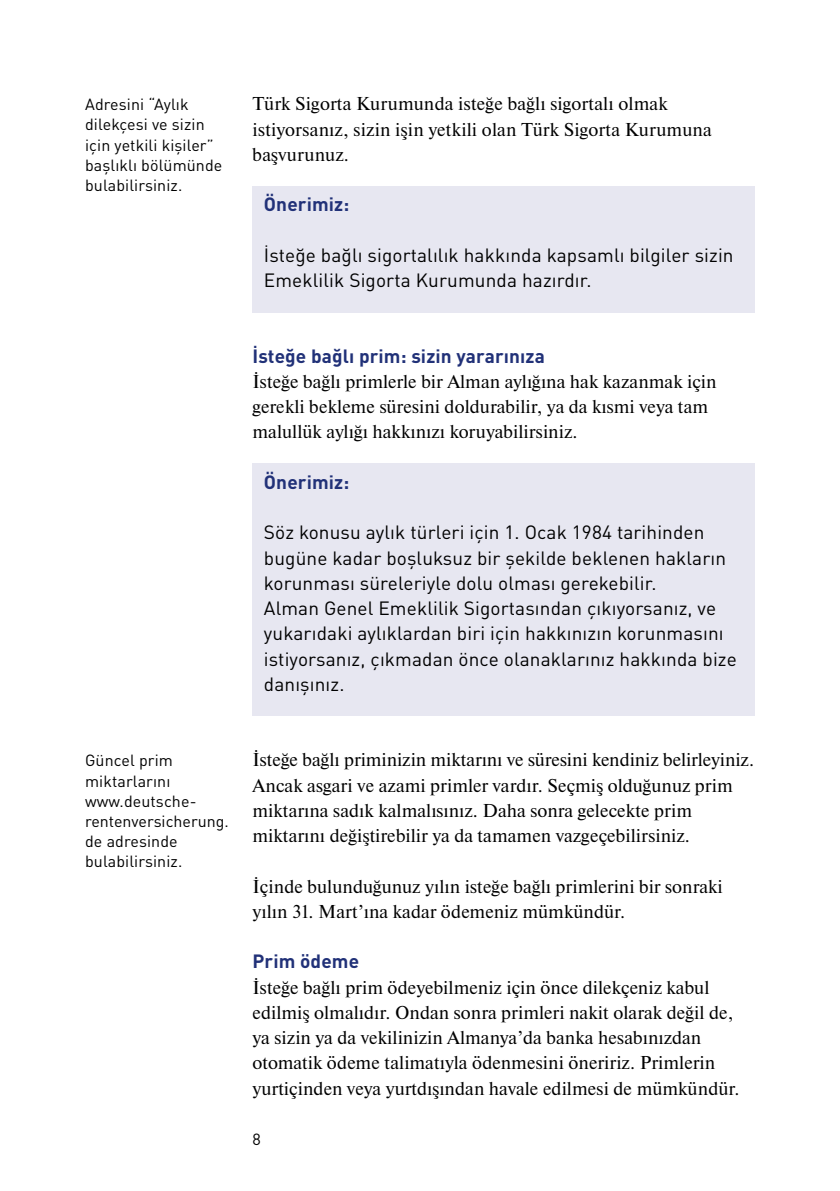
<style>
.page{position:relative;width:840px;height:1191px;background:#fff}
.page>*{position:absolute;margin:0;border:0;box-sizing:border-box;transform-origin:0 0}
.t1{font:19px/25.2px "DIN Pro";letter-spacing:.005em;color:#000}
.t2{font:700 19px "DIN Pro";letter-spacing:.005em;color:#213178}
.t3{font:18.6px/25.2px "Newton";letter-spacing:.005em;color:#000}
.t4{font:16px/20.2px "DIN Pro";letter-spacing:.005em;color:#000}
</style>
<div class="page">
<div style="left:252px;top:463px;width:502px;height:253px;background:#e7e7f1"></div>
<div style="left:252px;top:186px;width:502px;height:126px;background:#e7e7f1"></div>
<p class="t4" style="left:85px;top:93px;width:139px">Adresini “Aylık dilekçesi ve sizin için yetkili kişiler” başlıklı bölümünde bulabilirsiniz.</p>
<p class="t4" style="left:85px;top:749px;width:145px">Güncel prim miktarlarını www.deutsche&shy;rentenversicherung. de adresinde bulabilirsiniz.</p>
<p class="t3" style="left:252px;top:91px;width:460px">Türk Sigorta Kurumunda isteğe bağlı sigortalı olmak istiyorsanız, sizin işin yetkili olan Türk Sigorta Kurumuna başvurunuz.</p>
<p class="t2" style="left:264px;top:188px;width:87px">Önerimiz:</p>
<p class="t1" style="left:264px;top:240px;width:471px">İsteğe bağlı sigortalılık hakkında kapsamlı bilgiler sizin<br>Emeklilik Sigorta Kurumunda hazırdır.</p>
<p class="t2" style="left:252px;top:340px;width:294px">İsteğe bağlı prim: sizin yararınıza</p>
<p class="t3" style="left:252px;top:368px;width:465px">İsteğe bağlı primlerle bir Alman aylığına hak kazanmak için gerekli bekleme süresini doldurabilir, ya da kısmi veya tam malullük aylığı hakkınızı koruyabilirsiniz.</p>
<p class="t2" style="left:264px;top:466px;width:87px">Önerimiz:</p>
<p class="t1" style="left:264px;top:518px;width:474px">Söz konusu aylık türleri için 1. Ocak 1984 tarihinden bugüne kadar boşluksuz bir şekilde beklenen hakların korunması süreleriyle dolu olması gerekebilir.<br>Alman Genel Emeklilik Sigortasından çıkıyorsanız, ve yukarıdaki aylıklardan biri için hakkınızın korunmasını istiyorsanız, çıkmadan önce olanaklarınız hakkında bize danışınız.</p>
<p class="t3" style="left:252px;top:747px;width:503px">İsteğe bağlı priminizin miktarını ve süresini kendiniz belirleyiniz.<br>Ancak asgari ve azami primler vardır. Seçmiş olduğunuz prim miktarına sadık kalmalısınız. Daha sonra gelecekte prim miktarını değiştirebilir ya da tamamen vazgeçebilirsiniz.</p>
<p class="t3" style="left:252px;top:873px;width:471px">İçinde bulunduğunuz yılın isteğe bağlı primlerini bir sonraki yılın 31. Mart’ına kadar ödemeniz mümkündür.</p>
<p class="t2" style="left:252px;top:945px;width:108px">Prim ödeme</p>
<p class="t3" style="left:252px;top:974px;width:488px">İsteğe bağlı prim ödeyebilmeniz için önce dilekçeniz kabul edilmiş olmalıdır. Ondan sonra primleri nakit olarak değil de, ya sizin ya da vekilinizin Almanya’da banka hesabınızdan otomatik ödeme talimatıyla ödenmesini öneririz. Primlerin yurtiçinden veya yurtdışından havale edilmesi de mümkündür.</p>
<p class="t4" style="left:252px;top:1127px;width:10px">8</p>
</div>
